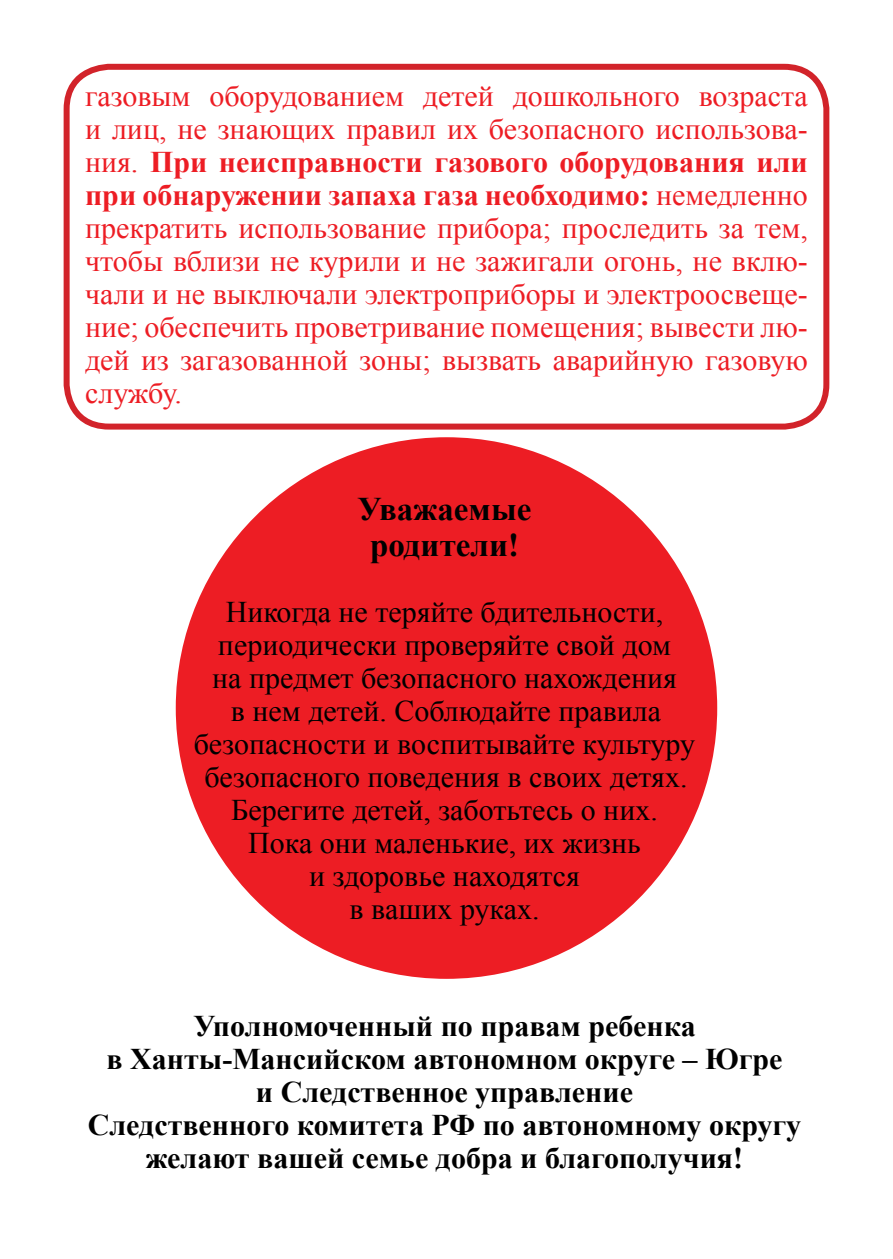
<style>
.page{position:relative;width:893px;height:1259px;background:#fff}
.page>*{position:absolute;margin:0;border:0;box-sizing:border-box;transform-origin:0 0}
.t1{font:700 33px/36.3px "Times New Roman";color:#000;text-align:center}
.t2{font:30px/33px "Times New Roman";color:#ed1d24;text-align:justify}
.t3{font:30px/33px "Times New Roman";color:#000;text-align:center}
.t4{font:700 30px/33px "Times New Roman";color:#000;text-align:center}
.s1{font-weight:700}
</style>
<div class="page">
<div style="left:64px;top:64px;width:765px;height:365px;border:6px solid #d2232a;border-radius:43px"></div>
<div style="left:176px;top:437px;width:541px;height:542px;background:#ed1d24;border-radius:50%"></div>
<p class="t2" style="left:85px;top:79px;width:724px">газовым оборудованием детей дошкольного возраста и лиц, не знающих правил их безопасного использова&shy;ния. <span class="s1">При неисправности газового оборудования или при обнаружении запаха газа необходимо:</span> немедленно прекратить использование прибора; проследить за тем, чтобы вблизи не курили и не зажигали огонь, не вклю&shy;чали и не выключали электроприборы и электроосвеще&shy;ние; обеспечить проветривание помещения; вывести лю&shy;дей из загазованной зоны; вызвать аварийную газовую службу.</p>
<p class="t1" style="left:358px;top:489px;width:175px">Уважаемые родители!</p>
<p class="t3" style="left:194px;top:595px;width:503px">Никогда не теряйте бдительности, периодически проверяйте свой дом<br>на предмет безопасного нахождения<br>в нем детей. Соблюдайте правила безопасности и воспитывайте культуру безопасного поведения в своих детях.<br>Берегите детей, заботьтесь о них.<br>Пока они маленькие, их жизнь<br>и здоровье находятся<br>в ваших руках.</p>
<p class="t4" style="left:88px;top:1008px;width:715px">Уполномоченный по правам ребенка<br>в Ханты-Мансийском автономном округе – Югре<br>и Следственное управление<br>Следственного комитета РФ по автономному округу желают вашей семье добра и благополучия!</p>
</div>
